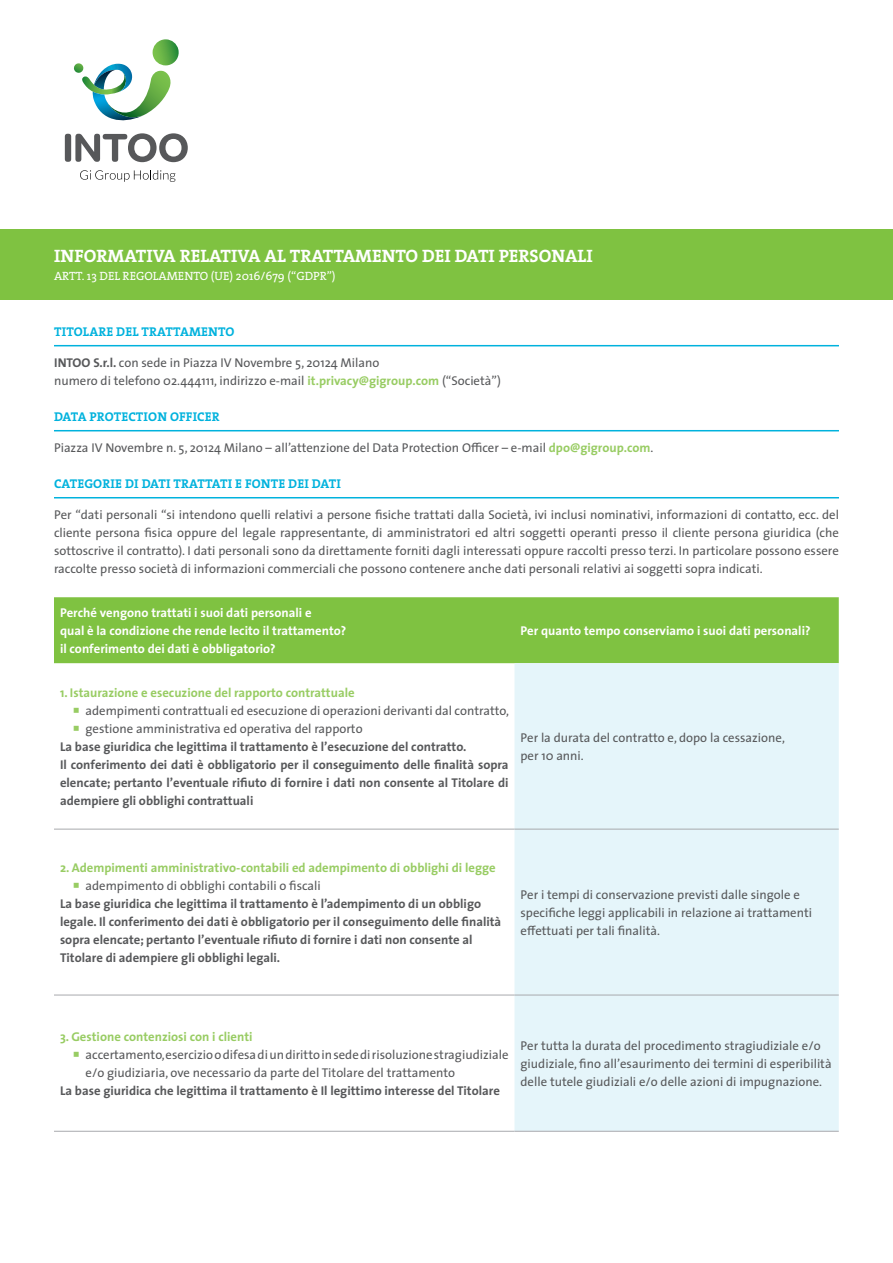
<style>
.page{position:relative;width:893px;height:1263px;background:#fff}
.page>*{position:absolute;margin:0;border:0;box-sizing:border-box;transform-origin:0 0}
.t1{font:700 18px "The Serif";color:#fff}
.t2{font:12.75px/18px "The Sans";color:#57585a}
.t3{font:700 12.75px "The Sans";color:#57585a}
.t4{font:700 12.75px/18px "The Sans";color:#fff}
.t5{font:700 12.75px "The Sans";color:#98cc63}
.t6{font:700 12.75px "The Serif";letter-spacing:.015em;color:#00b2dd}
.t7{font:12px "The Serif";color:#fff}
.s1{font-weight:700}
.s2{font-weight:700;color:#98cc63}
</style>
<div class="page">
<div style="left:0;top:229px;width:893px;height:71px;background:#7fc241"></div>
<hr style="left:54px;top:345px;width:785px;height:1px;background:#00b2dd">
<hr style="left:54px;top:430px;width:785px;height:1px;background:#00b2dd">
<hr style="left:54px;top:497px;width:785px;height:1px;background:#00b2dd">
<div style="left:54px;top:597px;width:785px;height:66px;background:#7fc241"></div>
<div style="left:514px;top:663px;width:325px;height:468px;background:#e5f5fa"></div>
<hr style="left:54px;top:829px;width:460px;height:1px;background:#a8a9ad">
<hr style="left:514px;top:829px;width:325px;height:1px;background:#a8a9ad">
<hr style="left:54px;top:995px;width:460px;height:1px;background:#a8a9ad">
<hr style="left:514px;top:995px;width:325px;height:1px;background:#a8a9ad">
<hr style="left:54px;top:1131px;width:460px;height:1px;background:#a8a9ad">
<hr style="left:514px;top:1131px;width:325px;height:1px;background:#a8a9ad">
<svg style="left:74px;top:39px;width:105px;height:82px"></svg>
<div style="left:65px;top:134px;width:6px;height:28px;background:#57585a;border-radius:3px"></div>
<svg style="left:75px;top:133px;width:113px;height:29px"></svg>
<svg style="left:80px;top:170px;width:95px;height:12px"></svg>
<p class="t1" style="left:54px;top:241px;width:540px">INFORMATIVA RELATIVA AL TRATTAMENTO DEI DATI PERSONALI</p>
<p class="t7" style="left:54px;top:266px;width:283px">ARTT. 13 DEL REGOLAMENTO (UE) 2016/679 (“GDPR”)</p>
<p class="t6" style="left:54px;top:321px;width:182px">TITOLARE DEL TRATTAMENTO</p>
<p class="t2" style="left:54px;top:353px;width:448px"><span class="s1">INTOO S.r.l.</span> con sede in Piazza IV Novembre 5, 20124 Milano<br>numero di telefono 02.444111, indirizzo e-mail <span class="s2">it.privacy@gigroup.com</span> (“Società”)</p>
<p class="t6" style="left:54px;top:406px;width:167px">DATA PROTECTION OFFICER</p>
<p class="t2" style="left:54px;top:438px;width:601px">Piazza IV Novembre n. 5, 20124 Milano – all’attenzione del Data Protection Officer – e-mail <span class="s2">dpo@gigroup.com</span>.</p>
<p class="t6" style="left:54px;top:473px;width:288px">CATEGORIE DI DATI TRATTATI E FONTE DEI DATI</p>
<p class="t2" style="left:54px;top:505px;width:787px;text-align:justify">Per “dati personali “si intendono quelli relativi a persone fisiche trattati dalla Società, ivi inclusi nominativi, informazioni di contatto, ecc. del cliente persona fisica oppure del legale rappresentante, di amministratori ed altri soggetti operanti presso il cliente persona giuridica (che sottoscrive il contratto). I dati personali sono da direttamente forniti dagli interessati oppure raccolti presso terzi. In particolare possono essere raccolte presso società di informazioni commerciali che possono contenere anche dati personali relativi ai soggetti sopra indicati.</p>
<p class="t4" style="left:60px;top:603px;width:288px">Perché vengono trattati i suoi dati personali e<br>qual è la condizione che rende lecito il trattamento? il conferimento dei dati è obbligatorio?</p>
<p class="t4" style="left:520px;top:621px;width:292px">Per quanto tempo conserviamo i suoi dati personali?</p>
<p class="t5" style="left:60px;top:682px;width:296px">1. Istaurazione e esecuzione del rapporto contrattuale</p>
<p class="t2" style="left:86px;top:701px;width:425px">adempimenti contrattuali ed esecuzione di operazioni derivanti dal contratto,</p>
<p class="t2" style="left:86px;top:719px;width:279px">gestione amministrativa ed operativa del rapporto</p>
<p class="t3" style="left:60px;top:736px;width:408px">La base giuridica che legittima il trattamento è l’esecuzione del contratto.</p>
<p class="t3" style="left:60px;top:754px;width:450px">Il conferimento dei dati è obbligatorio per il conseguimento delle finalità sopra</p>
<p class="t3" style="left:60px;top:772px;width:450px">elencate; pertanto l’eventuale rifiuto di fornire i dati non consente al Titolare di</p>
<p class="t3" style="left:60px;top:790px;width:195px">adempiere gli obblighi contrattuali</p>
<p class="t2" style="left:520px;top:728px;width:266px">Per la durata del contratto e, dopo la cessazione, per 10 anni.</p>
<p class="t5" style="left:60px;top:857px;width:437px">2. Adempimenti amministrativo-contabili ed adempimento di obblighi di legge</p>
<p class="t2" style="left:86px;top:876px;width:237px">adempimento di obblighi contabili o fiscali</p>
<p class="t3" style="left:60px;top:893px;width:423px">La base giuridica che legittima il trattamento è l’adempimento di un obbligo</p>
<p class="t3" style="left:60px;top:911px;width:443px">legale. Il conferimento dei dati è obbligatorio per il conseguimento delle finalità</p>
<p class="t3" style="left:60px;top:929px;width:414px">sopra elencate; pertanto l’eventuale rifiuto di fornire i dati non consente al</p>
<p class="t3" style="left:60px;top:947px;width:222px">Titolare di adempiere gli obblighi legali.</p>
<p class="t2" style="left:520px;top:885px;width:293px">Per i tempi di conservazione previsti dalle singole e specifiche leggi applicabili in relazione ai trattamenti effettuati per tali finalità.</p>
<p class="t5" style="left:60px;top:1026px;width:194px">3. Gestione contenziosi con i clienti</p>
<p class="t2" style="left:86px;top:1045px;width:425px">accertamento, esercizio o difesa di un diritto in sede di risoluzione stragiudiziale</p>
<p class="t2" style="left:86px;top:1063px;width:371px">e/o giudiziaria, ove necessario da parte del Titolare del trattamento</p>
<p class="t3" style="left:60px;top:1080px;width:441px">La base giuridica che legittima il trattamento è Il legittimo interesse del Titolare</p>
<p class="t2" style="left:520px;top:1036px;width:313px">Per tutta la durata del procedimento stragiudiziale e/o giudiziale, fino all’esaurimento dei termini di esperibilità delle tutele giudiziali e/o delle azioni di impugnazione.</p>
</div>
